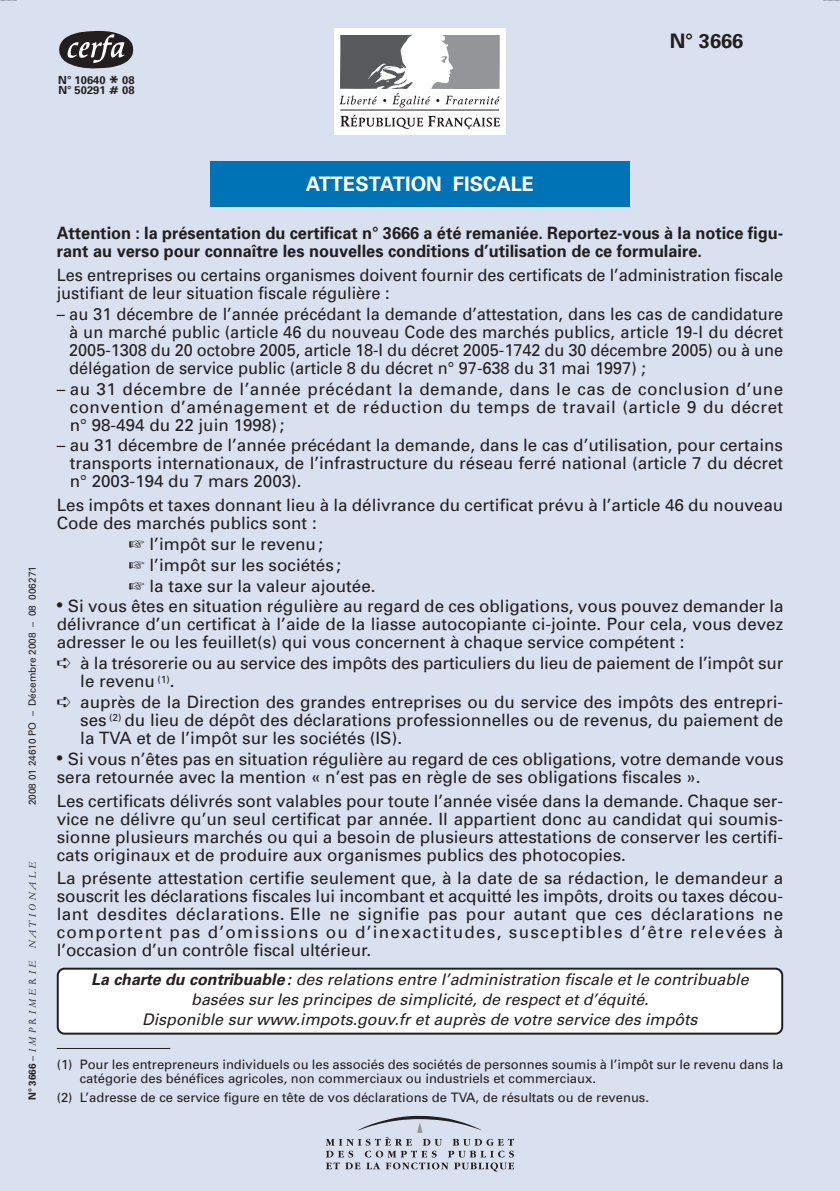
<style>
.page{position:relative;width:840px;height:1191px;background:#fff}
.page>*{position:absolute;margin:0;border:0;box-sizing:border-box;transform-origin:0 0}
.t1{font:700 20px "Univers";color:#fff}
.t2{font:700 20px "Univers";color:#231f20}
.t3{font:17px/18px "Univers";color:#231f20;text-align:justify}
.t4{font:17px/18px "Univers";color:#231f20;scale:.96 1}
.t5{font:700 17px/18px "Univers";color:#231f20;scale:.96 1}
.t6{font:italic 16px/20px "Univers";color:#231f20;text-align:center}
.t7{font:13px/14px "Univers";color:#231f20}
.t8{font:700 11.2px/10.2px "Univers";color:#231f20}
.t9{font:10px "Univers";color:#231f20}
.t10{font:10px "Ligne Graphique";color:#231f20}
.s1{font-size:18.6px}
.s2{font-family:"Univers";font-weight:700}
.s3{font-family:"Univers"}
.s4{font-family:"Universal Newswith Comm Pi";font-size:21px}
.s5{font-weight:700}
</style>
<div class="page">
<div style="left:0;top:0;width:839px;height:1191px;background:#d9e1f1"></div>
<div style="left:210px;top:161px;width:419px;height:45px;background:#0072b6"></div>
<div style="left:334px;top:29px;width:171px;height:106px;background:#fff"></div>
<svg style="left:340px;top:115px;width:159px;height:14px"></svg>
<hr style="left:340px;top:110px;width:159px;height:1px;background:#231f20">
<svg style="left:339px;top:35px;width:160px;height:72px"></svg>
<hr style="left:57px;top:1048px;width:113px;height:1px;background:#231f20">
<svg style="left:326px;top:1115px;width:188px;height:56px"></svg>
<svg style="left:59px;top:31px;width:75px;height:38px"></svg>
<svg style="left:0;top:0;width:17px;height:1px"></svg>
<svg style="left:823px;top:0;width:16px;height:1px"></svg>
<svg style="left:57px;top:967px;width:725px;height:67px;background:#f2f2f2"></svg>
<p class="t8" style="left:58px;top:76px;width:78px">N° 10640 <span class="s1">*</span> 08<br>N° 50291 # 08</p>
<p class="t2" style="left:669px;top:34px;width:75px">N° 3666</p>
<p class="t9" style="left:29px;top:805px;width:240px;rotate:-90deg">2008 01 24610 PO – Décembre 2008 – 08 006271</p>
<p class="t10" style="left:29px;top:1100px;width:241px;rotate:-90deg"><span class="s2">N° 3666</span> <span class="s3">–</span> IMPRIMERIE NATIONALE</p>
<p class="t1" style="left:305px;top:177px;width:230px">ATTESTATION FISCALE</p>
<p class="t5" style="left:57px;top:226px;width:757px">Attention : la présentation du certificat n° 3666 a été remaniée. Reportez-vous à la notice figu&shy;rant au verso pour connaître les nouvelles conditions d’utilisation de ce formulaire.</p>
<p class="t4" style="left:57px;top:267px;width:758px">Les entreprises ou certains organismes doivent fournir des certificats de l’administration fiscale justifiant de leur situation fiscale régulière :</p>
<p class="t4" style="left:69px;top:306px;width:744px;text-align:justify;text-indent:-12px">– au 31 décembre de l’année précédant la demande d’attestation, dans les cas de candidature à un marché public (article 46 du nouveau Code des marchés publics, article 19-I du décret 2005-1308 du 20 octobre 2005, article 18-I du décret 2005-1742 du 30 décembre 2005) ou à une délégation de service public (article 8 du décret n° 97-638 du 31 mai 1997) ;</p>
<p class="t3" style="left:70px;top:381px;width:714px;text-indent:-13px">– au 31 décembre de l’année précédant la demande, dans le cas de conclusion d’une convention d’aménagement et de réduction du temps de travail (article 9 du décret n° 98-494 du 22 juin 1998);</p>
<p class="t3" style="left:70px;top:438px;width:714px;text-indent:-13px">– au 31 décembre de l’année précédant la demande, dans le cas d’utilisation, pour certains transports internationaux, de l’infrastructure du réseau ferré national (article 7 du décret n° 2003-194 du 7 mars 2003).</p>
<p class="t3" style="left:57px;top:497px;width:727px">Les impôts et taxes donnant lieu à la délivrance du certificat prévu à l’article 46 du nouveau<br>Code des marchés publics sont :</p>
<p class="t3" style="left:129px;top:535px;width:248px;line-height:20.8px;text-align:left">☞ l’impôt sur le revenu ;<br>☞ l’impôt sur les sociétés ;<br>☞ la taxe sur la valeur ajoutée.</p>
<p class="t3" style="left:57px;top:599px;width:728px"><span class="s4">•</span> Si vous êtes en situation régulière au regard de ces obligations, vous pouvez demander la délivrance d’un certificat à l’aide de la liasse autocopiante ci-jointe. Pour cela, vous devez adresser le ou les feuillet(s) qui vous concernent à chaque service compétent :</p>
<p class="t3" style="left:80px;top:656px;width:704px;text-indent:-23px">➪ à la trésorerie ou au service des impôts des particuliers du lieu de paiement de l’impôt sur le revenu <sup>(1)</sup>.</p>
<p class="t3" style="left:80px;top:694px;width:704px;text-indent:-23px">➪ auprès de la Direction des grandes entreprises ou du service des impôts des entrepri&shy;ses <sup>(2)</sup> du lieu de dépôt des déclarations professionnelles ou de revenus, du paiement de la TVA et de l’impôt sur les sociétés (IS).</p>
<p class="t3" style="left:57px;top:751px;width:727px"><span class="s4">•</span> Si vous n’êtes pas en situation régulière au regard de ces obligations, votre demande vous sera retournée avec la mention « n’est pas en règle de ses obligations fiscales ».</p>
<p class="t3" style="left:57px;top:793px;width:727px">Les certificats délivrés sont valables pour toute l’année visée dans la demande. Chaque ser&shy;vice ne délivre qu’un seul certificat par année. Il appartient donc au candidat qui soumis&shy;sionne plusieurs marchés ou qui a besoin de plusieurs attestations de conserver les certifi&shy;cats originaux et de produire aux organismes publics des photocopies.</p>
<p class="t3" style="left:57px;top:871px;width:727px">La présente attestation certifie seulement que, à la date de sa rédaction, le demandeur a souscrit les déclarations fiscales lui incombant et acquitté les impôts, droits ou taxes décou&shy;lant desdites déclarations. Elle ne signifie pas pour autant que ces déclarations ne comportent pas d’omissions ou d’inexactitudes, susceptibles d’être relevées à l’occasion d’un contrôle fiscal ultérieur.</p>
<p class="t6" style="left:91px;top:970px;width:661px"><span class="s5">La charte du contribuable :</span> des relations entre l’administration fiscale et le contribuable basées sur les principes de simplicité, de respect et d’équité.<br>Disponible sur www.impots.gouv.fr et auprès de votre service des impôts</p>
<p class="t7" style="left:80px;top:1058px;width:704px;text-indent:-23px">(1) Pour les entrepreneurs individuels ou les associés des sociétés de personnes soumis à l’impôt sur le revenu dans la catégorie des bénéfices agricoles, non commerciaux ou industriels et commerciaux.</p>
<p class="t7" style="left:57px;top:1092px;width:593px">(2) L’adresse de ce service figure en tête de vos déclarations de TVA, de résultats ou de revenus.</p>
</div>
